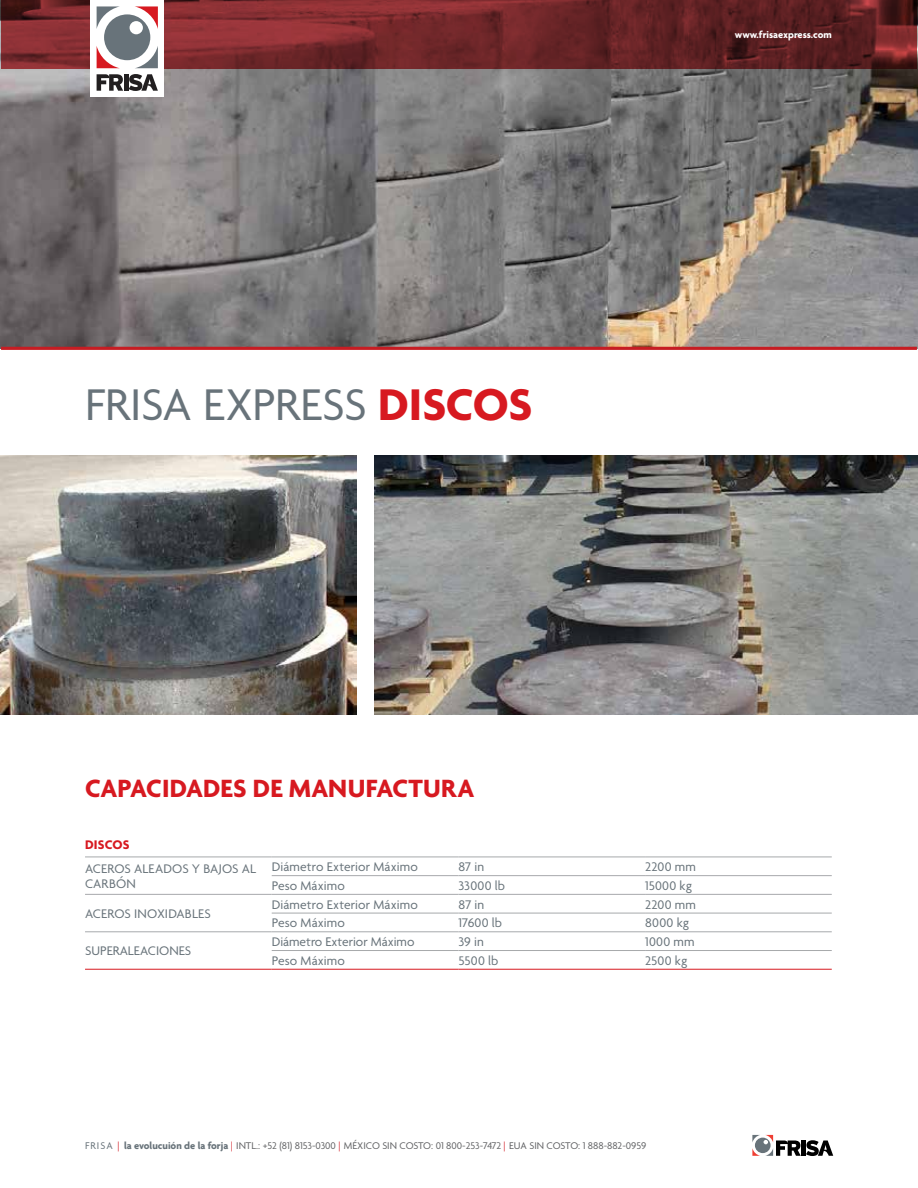
<style>
.page{position:relative;width:918px;height:1188px;background:#fff}
.page>*{position:absolute;margin:0;border:0;box-sizing:border-box;transform-origin:0 0}
.t1{font:48px "Agenda";letter-spacing:-.005em;color:#68737a}
.t2{font:700 27px "Agenda";color:#d71920}
.t3{font:13.5px/15px "Agenda";letter-spacing:.01em;color:#68737a}
.t4{font:700 13.5px "Agenda";color:#d71920}
.t5{font:10.5px "Agenda";color:#636466}
.t6{font:700 10.5px "Agenda";color:#fff}
.s1{font-weight:700;color:#d71920}
.s2{color:#68737a}
.s3{font-weight:300;color:#d2232a}
.s4{font-weight:700;color:#68737a}
</style>
<div class="page">
<img style="left:0;top:0;width:918px;height:348px">
<hr style="left:1px;top:347px;width:916px;height:3px;background:#c61d23">
<svg style="left:1px;top:0;width:916px;height:68px;background:#6f2629"></svg>
<div style="left:90px;top:0;width:74px;height:97px;background:#fff"></div>
<hr style="left:124px;top:74px;width:4px;height:17px;background:#221f20">
<svg style="left:97px;top:74px;width:26px;height:17px"></svg>
<svg style="left:129px;top:74px;width:29px;height:17px"></svg>
<svg style="left:97px;top:6px;width:61px;height:62px"></svg>
<svg style="left:752px;top:1135px;width:81px;height:21px"></svg>
<img style="left:0;top:455px;width:356px;height:260px">
<img style="left:374px;top:455px;width:544px;height:260px">
<hr style="left:272px;top:932px;width:186px;height:1px;background:#a7a9ac">
<hr style="left:458px;top:932px;width:187px;height:1px;background:#a7a9ac">
<hr style="left:645px;top:932px;width:187px;height:1px;background:#a7a9ac">
<hr style="left:272px;top:950px;width:186px;height:1px;background:#a7a9ac">
<hr style="left:458px;top:950px;width:187px;height:1px;background:#a7a9ac">
<hr style="left:645px;top:950px;width:187px;height:1px;background:#a7a9ac">
<hr style="left:272px;top:875px;width:186px;height:1px;background:#a7a9ac">
<hr style="left:458px;top:875px;width:187px;height:1px;background:#a7a9ac">
<hr style="left:645px;top:875px;width:187px;height:1px;background:#a7a9ac">
<hr style="left:85px;top:894px;width:187px;height:1px;background:#a7a9ac">
<hr style="left:272px;top:894px;width:186px;height:1px;background:#a7a9ac">
<hr style="left:458px;top:894px;width:187px;height:1px;background:#a7a9ac">
<hr style="left:645px;top:894px;width:187px;height:1px;background:#a7a9ac">
<hr style="left:272px;top:913px;width:186px;height:1px;background:#a7a9ac">
<hr style="left:458px;top:913px;width:187px;height:1px;background:#a7a9ac">
<hr style="left:645px;top:913px;width:187px;height:1px;background:#a7a9ac">
<hr style="left:85px;top:857px;width:187px;height:1px;background:#a7a9ac">
<hr style="left:272px;top:857px;width:186px;height:1px;background:#a7a9ac">
<hr style="left:458px;top:857px;width:187px;height:1px;background:#a7a9ac">
<hr style="left:645px;top:857px;width:187px;height:1px;background:#a7a9ac">
<hr style="left:85px;top:932px;width:187px;height:1px;background:#a7a9ac">
<hr style="left:272px;top:969px;width:186px;height:1px;background:#d71920">
<hr style="left:458px;top:969px;width:187px;height:1px;background:#d71920">
<hr style="left:645px;top:969px;width:187px;height:1px;background:#d71920">
<hr style="left:85px;top:969px;width:187px;height:1px;background:#d71920">
<h1 class="t1" style="left:85px;top:379px;width:449px">FRISA EXPRESS <span class="s1">discos</span></h1>
<p class="t6" style="left:735px;top:29px;width:98px">www.frisaexpress.com</p>
<h2 class="t2" style="left:85px;top:774px;width:391px">CAPACIDADES DE MANUFACTURA</h2>
<p class="t4" style="left:85px;top:837px;width:9px">DISCOS</p>
<p class="t3" style="left:85px;top:862px;width:173px">ACEROS ALEADOS Y BAJOS AL<br>CARBÓN</p>
<p class="t3" style="left:272px;top:860px;width:148px">Diámetro Exterior Máximo</p>
<p class="t3" style="left:458px;top:860px;width:27px">87 in</p>
<p class="t3" style="left:645px;top:860px;width:52px">2200 mm</p>
<p class="t3" style="left:272px;top:879px;width:75px">Peso Máximo</p>
<p class="t3" style="left:458px;top:879px;width:48px">33000 lb</p>
<p class="t3" style="left:645px;top:879px;width:48px">15000 kg</p>
<p class="t3" style="left:85px;top:907px;width:127px">ACEROS INOXIDABLES</p>
<p class="t3" style="left:85px;top:944px;width:108px">SUPERALEACIONES</p>
<p class="t3" style="left:272px;top:898px;width:148px">Diámetro Exterior Máximo</p>
<p class="t3" style="left:458px;top:898px;width:27px">87 in</p>
<p class="t3" style="left:645px;top:898px;width:52px">2200 mm</p>
<p class="t3" style="left:272px;top:916px;width:75px">Peso Máximo</p>
<p class="t3" style="left:458px;top:916px;width:45px">17600 lb</p>
<p class="t3" style="left:645px;top:916px;width:46px">8000 kg</p>
<p class="t3" style="left:272px;top:935px;width:144px">Diámetro Exterior Máximo</p>
<p class="t3" style="left:458px;top:935px;width:27px">39 in</p>
<p class="t3" style="left:645px;top:935px;width:51px">1000 mm</p>
<p class="t3" style="left:272px;top:954px;width:75px">Peso Máximo</p>
<p class="t3" style="left:458px;top:954px;width:41px">5500 lb</p>
<p class="t3" style="left:645px;top:954px;width:44px">2500 kg</p>
<p class="t5" style="left:85px;top:1140px;width:279px"><span class="s2">FRISA</span> <span class="s3">|</span> <span class="s4">la evolucuión de la forja</span> <span class="s3">|</span> Intl.: +52 (81) 8153-0300 <span class="s3">|</span> México</p>
<p class="t5" style="left:382px;top:1140px;width:265px">sin costo: 01 800-253-7472 <span class="s3">|</span> EUA sin costo: 1 888-882-0959</p>
</div>
